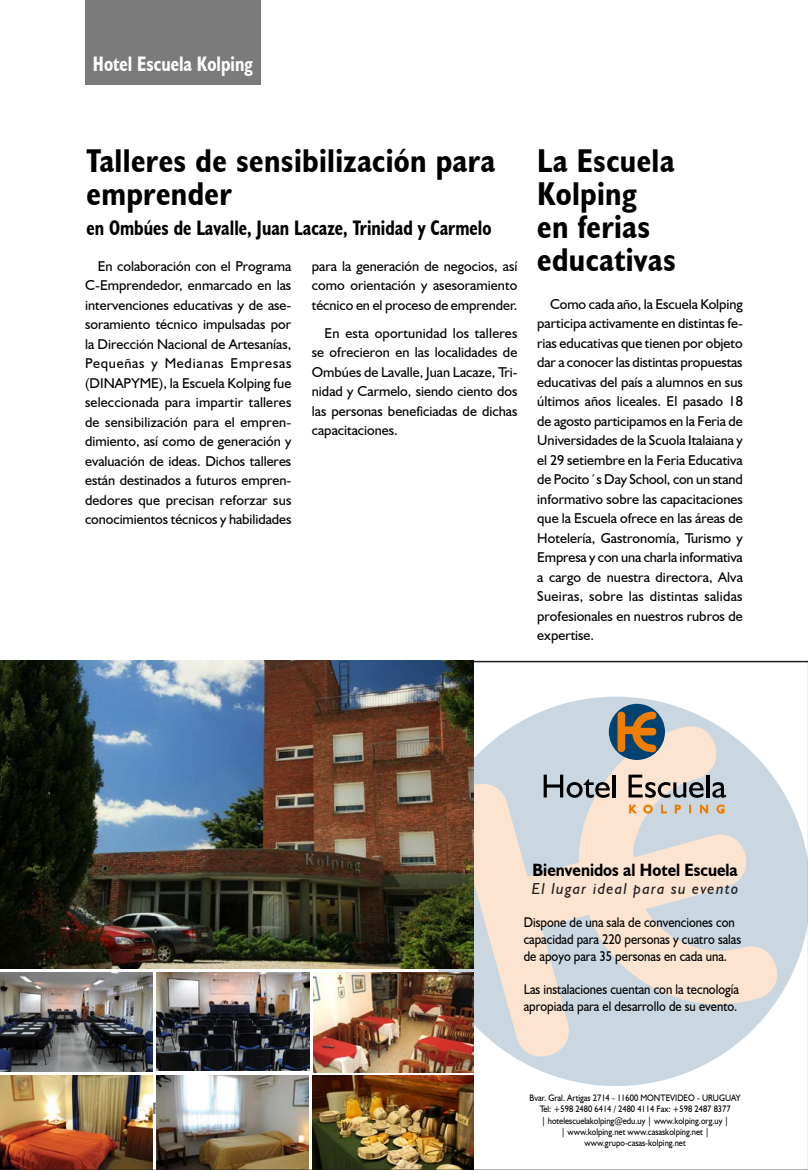
<style>
.page{position:relative;width:808px;height:1170px;background:#fff}
.page>*{position:absolute;margin:0;border:0;box-sizing:border-box;transform-origin:0 0}
.t1{font:700 condensed 33px/33px "Humanist 521 BT";letter-spacing:.01em;color:#000}
.t2{font:700 condensed 21px "Humanist 521 BT";color:#000;scale:.9 1}
.t3{font:700 condensed 21px "Humanist 521 BT";color:#fff;scale:.9 1}
.t4{font:700 17.85px "Humanist 521 BT";color:#000;scale:.9 1}
.t5{font:italic 15.9px "Humanist 521 BT";letter-spacing:.08em;color:#231f20}
.t6{font:14.25px/19.5px "Humanist 521 BT";color:#000;text-align:justify}
.t7{font:14.1px/16.8px "Humanist 521 BT";color:#000;scale:.9 1}
.t8{font:9.3px/11.2px "Humanist 521 BT";color:#000;text-align:center;scale:.9 1}
</style>
<div class="page">
<div style="left:85px;top:0;width:176px;height:85px;background:#7c7b7b"></div>
<img style="left:0;top:660px;width:808px;height:509px">
<div style="left:609px;top:703px;width:56px;height:57px;background:#004372;border-radius:50%"></div>
<svg style="left:617px;top:711px;width:39px;height:41px"></svg>
<svg style="left:544px;top:774px;width:66px;height:23px;background:#8b9296"></svg>
<hr style="left:613px;top:774px;width:3px;height:23px;background:#000">
<svg style="left:628px;top:774px;width:76px;height:23px;background:#a39990"></svg>
<hr style="left:706px;top:774px;width:3px;height:23px;background:#000">
<svg style="left:712px;top:782px;width:14px;height:15px"></svg>
<svg style="left:629px;top:804px;width:8px;height:9px"></svg>
<svg style="left:643px;top:804px;width:10px;height:9px"></svg>
<svg style="left:661px;top:804px;width:6px;height:9px"></svg>
<svg style="left:675px;top:804px;width:6px;height:9px"></svg>
<svg style="left:689px;top:804px;width:2px;height:9px"></svg>
<svg style="left:700px;top:804px;width:8px;height:9px"></svg>
<svg style="left:716px;top:804px;width:8px;height:9px"></svg>
<img style="left:0;top:660px;width:474px;height:308px">
<h2 class="t3" style="left:93px;top:51px;width:179px">Hotel Escuela Kolping</h2>
<h1 class="t1" style="left:87px;top:143px;width:410px">Talleres de sensibilización para emprender</h1>
<h2 class="t2" style="left:87px;top:214px;width:451px">en Ombúes de Lavalle, Juan Lacaze, Trinidad y Carmelo</h2>
<p class="t6" style="left:85px;top:256px;width:208px;text-indent:13px">En colaboración con el Programa C-Emprendedor, enmarcado en las intervenciones educativas y de ase&shy;soramiento técnico impulsadas por la Dirección Nacional de Artesanías, Pequeñas y Medianas Empresas (DINAPYME), la Escuela Kolping fue seleccionada para impartir talleres de sensibilización para el empren&shy;dimiento, así como de generación y evaluación de ideas. Dichos talleres están destinados a futuros empren&shy;dedores que precisan reforzar sus conocimientos técnicos y habilidades</p>
<p class="t6" style="left:312px;top:256px;width:207px">para la generación de negocios, así como orientación y asesoramiento técnico en el proceso de emprender.</p>
<p class="t6" style="left:312px;top:323px;width:207px;text-indent:13px">En esta oportunidad los talleres se ofrecieron en las localidades de Ombúes de Lavalle, Juan Lacaze, Tri&shy;nidad y Carmelo, siendo ciento dos las personas beneficiadas de dichas capacitaciones.</p>
<h1 class="t1" style="left:537px;top:143px;width:140px">La Escuela<br>Kolping en ferias educativas</h1>
<p class="t6" style="left:537px;top:294px;width:207px;text-indent:13px">Como cada año, la Escuela Kolping participa activamente en distintas fe&shy;rias educativas que tienen por objeto dar a conocer las distintas propuestas educativas del país a alumnos en sus últimos años liceales. El pasado 18 de agosto participamos en la Feria de Universidades de la Scuola Italaiana y el 29 setiembre en la Feria Educativa de Pocito´s Day School, con un stand informativo sobre las capacitaciones que la Escuela ofrece en las áreas de Hotelería, Gastronomía, Turismo y Empresa y con una charla informativa a cargo de nuestra directora, Alva Sueiras, sobre las distintas salidas profesionales en nuestros rubros de expertise.</p>
<p class="t4" style="left:532px;top:859px;width:230px">Bienvenidos al Hotel Escuela</p>
<p class="t5" style="left:532px;top:879px;width:208px">El lugar ideal para su evento</p>
<p class="t7" style="left:524px;top:913px;width:243px">Dispone de una sala de convenciones con capacidad para 220 personas y cuatro salas de apoyo para 35 personas en cada una.</p>
<p class="t7" style="left:524px;top:980px;width:241px">Las instalaciones cuentan con la tecnología apropiada para el desarrollo de su evento.</p>
<p class="t8" style="left:530px;top:1091px;width:236px">Bvar. Gral. Artigas 2714 - 11600 MONTEVIDEO - URUGUAY Tel: +598 2480 6414 / 2480 4114 Fax: +598 2487 8377<br>| hotelescuelakolping@edu.uy | www.kolping.org.uy |<br>| www.kolping.net www.casaskolping.net | www.grupo-casas-kolping.net</p>
</div>
